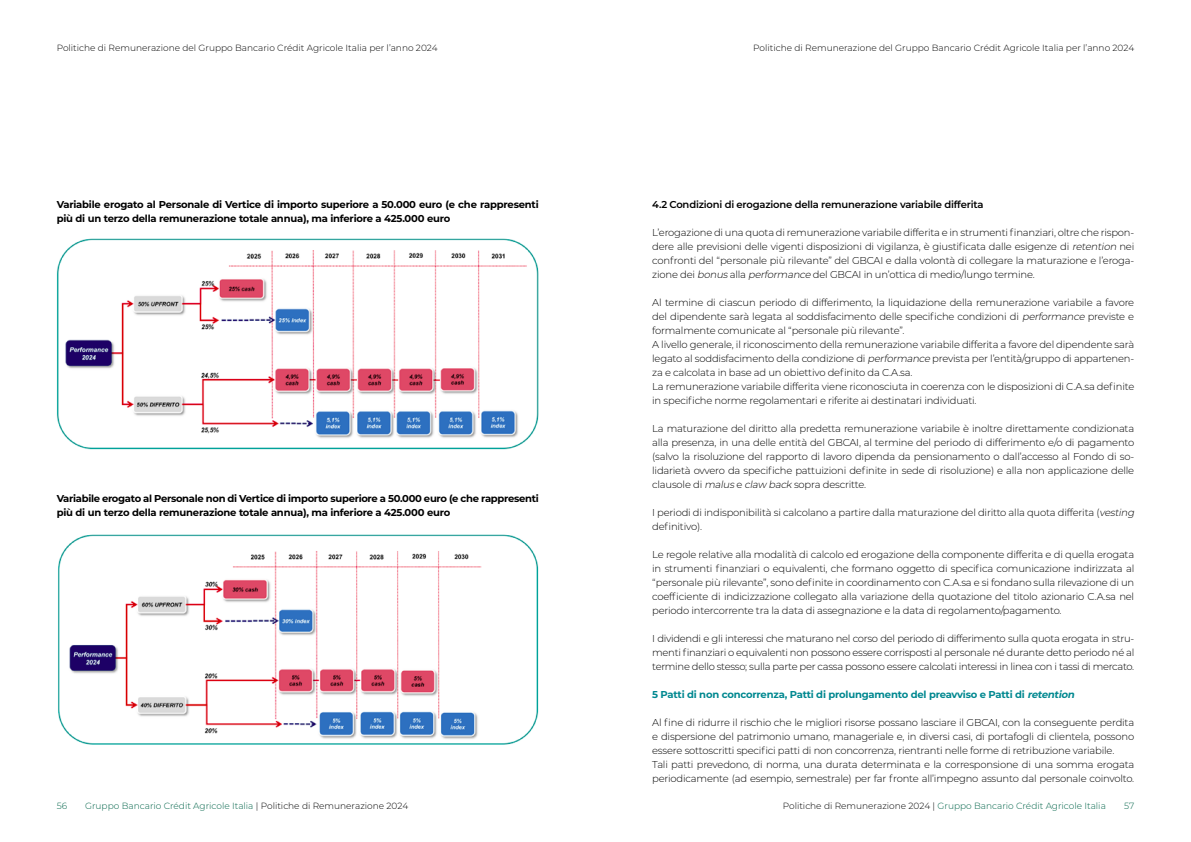
<style>
.page{position:relative;width:1191px;height:842px;background:#fff}
.page>*{position:absolute;margin:0;border:0;box-sizing:border-box;transform-origin:0 0}
.t1{font:300 10px/14px "Montserrat";letter-spacing:-.02em;color:#000;text-align:justify}
.t2{font:700 10px/14px "Montserrat";letter-spacing:-.02em;color:#000}
.t3{font:700 10px "Montserrat";letter-spacing:-.02em;color:#008890}
.t4{font:600 10px "Montserrat";letter-spacing:-.02em;color:#000}
.t5{font:300 9px "Montserrat";color:#000}
.t6{font:300 9px "Montserrat";color:#006449}
.s1{font-style:italic}
.s2{color:#000}
</style>
<div class="page">
<img style="left:56px;top:238px;width:483px;height:212px">
<img style="left:58px;top:534px;width:481px;height:211px">
<p class="t5" style="left:57px;top:42px;width:382px">Politiche di Remunerazione del Gruppo Bancario Crédit Agricole Italia per l’anno 2024</p>
<p class="t5" style="left:753px;top:42px;width:382px">Politiche di Remunerazione del Gruppo Bancario Crédit Agricole Italia per l’anno 2024</p>
<p class="t2" style="left:57px;top:197px;width:483px">Variabile erogato al Personale di Vertice di importo superiore a 50.000 euro (e che rappresenti più di un terzo della remunerazione totale annua), ma inferiore a 425.000 euro</p>
<p class="t2" style="left:57px;top:491px;width:483px">Variabile erogato al Personale non di Vertice di importo superiore a 50.000 euro (e che rappresenti più di un terzo della remunerazione totale annua), ma inferiore a 425.000 euro</p>
<p class="t4" style="left:652px;top:197px;width:333px">4.2 Condizioni di erogazione della remunerazione variabile differita</p>
<p class="t1" style="left:652px;top:225px;width:483px">L’erogazione di una quota di remunerazione variabile differita e in strumenti finanziari, oltre che rispon&shy;dere alle previsioni delle vigenti disposizioni di vigilanza, è giustificata dalle esigenze di <span class="s1">retention</span> nei confronti del “personale più rilevante” del GBCAI e dalla volontà di collegare la maturazione e l’eroga&shy;zione dei <span class="s1">bonus</span>alla <span class="s1">performance</span> del GBCAI in un’ottica di medio/lungo termine.</p>
<p class="t1" style="left:652px;top:295px;width:483px;text-align:left">Al termine di ciascun periodo di differimento, la liquidazione della remunerazione variabile a favore del dipendente sarà legata al soddisfacimento delle specifiche condizioni di <span class="s1">performance</span> previste e formalmente comunicate al “personale più rilevante”.<br>A livello generale, il riconoscimento della remunerazione variabile differita a favore del dipendente sarà legato al soddisfacimento della condizione di <span class="s1">performance</span> prevista per l’entità/gruppo di appartenen&shy;za e calcolata in base ad un obiettivo definito da C.A.sa.<br>La remunerazione variabile differita viene riconosciuta in coerenza con le disposizioni di C.A.sa definite in specifiche norme regolamentari e riferite ai destinatari individuati.</p>
<p class="t1" style="left:652px;top:421px;width:483px">La maturazione del diritto alla predetta remunerazione variabile è inoltre direttamente condizionata alla presenza, in una delle entità del GBCAI, al termine del periodo di differimento e/o di pagamento (salvo la risoluzione del rapporto di lavoro dipenda da pensionamento o dall’accesso al Fondo di so&shy;lidarietà ovvero da specifiche pattuizioni definite in sede di risoluzione) e alla non applicazione delle clausole di <span class="s1">malus</span>e <span class="s1">claw back</span> sopra descritte.</p>
<p class="t1" style="left:652px;top:505px;width:486px">I periodi di indisponibilità si calcolano a partire dalla maturazione del diritto alla quota differita (<span class="s1">vesting </span>definitivo).</p>
<p class="t1" style="left:652px;top:547px;width:483px">Le regole relative alla modalità di calcolo ed erogazione della componente differita e di quella erogata in strumenti finanziari o equivalenti, che formano oggetto di specifica comunicazione indirizzata al “personale più rilevante”, sono definite in coordinamento con C.A.sa e si fondano sulla rilevazione di un coefficiente di indicizzazione collegato alla variazione della quotazione del titolo azionario C.A.sa nel periodo intercorrente tra la data di assegnazione e la data di regolamento/pagamento.</p>
<p class="t1" style="left:652px;top:631px;width:483px">I dividendi e gli interessi che maturano nel corso del periodo di differimento sulla quota erogata in stru&shy;menti finanziari o equivalenti non possono essere corrisposti al personale né durante detto periodo né al termine dello stesso; sulla parte per cassa possono essere calcolati interessi in linea con i tassi di mercato.</p>
<p class="t3" style="left:652px;top:687px;width:426px">5 Patti di non concorrenza, Patti di prolungamento del preavviso e Patti di <span class="s1">retention</span></p>
<p class="t1" style="left:652px;top:715px;width:483px;text-align:left">Al fine di ridurre il rischio che le migliori risorse possano lasciare il GBCAI, con la conseguente perdita e dispersione del patrimonio umano, manageriale e, in diversi casi, di portafogli di clientela, possono essere sottoscritti specifici patti di non concorrenza, rientranti nelle forme di retribuzione variabile.<br>Tali patti prevedono, di norma, una durata determinata e la corresponsione di una somma erogata periodicamente (ad esempio, semestrale) per far fronte all’impegno assunto dal personale coinvolto.</p>
<p class="t6" style="left:57px;top:799px;width:12px">56</p>
<p class="t6" style="left:85px;top:799px;width:325px">Gruppo Bancario Crédit Agricole Italia <span class="s2">| Politiche di Remunerazione 2024</span></p>
<p class="t6" style="left:783px;top:799px;width:325px"><span class="s2">Politiche di Remunerazione 2024 |</span> Gruppo Bancario Crédit Agricole Italia</p>
<p class="t6" style="left:1124px;top:799px;width:12px">57</p>
</div>
